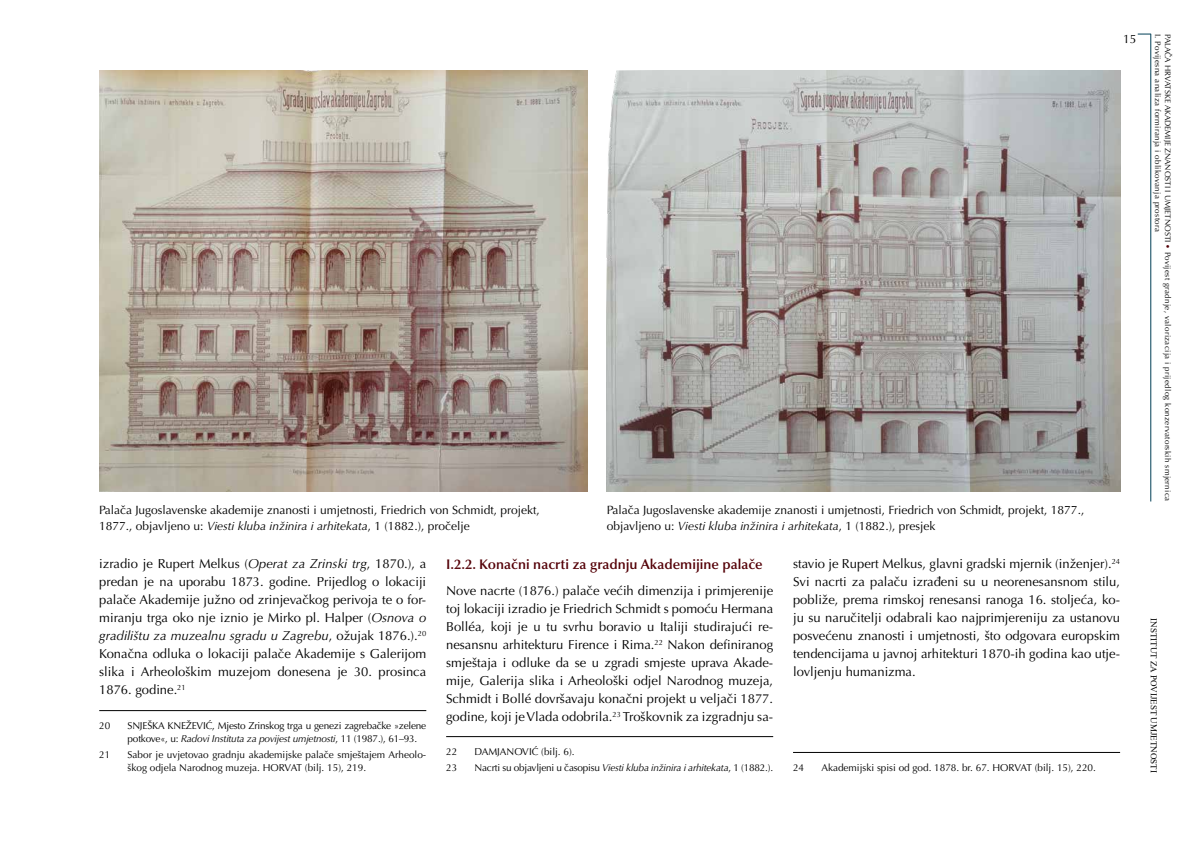
<style>
.page{position:relative;width:1191px;height:842px;background:#fff}
.page>*{position:absolute;margin:0;border:0;box-sizing:border-box;transform-origin:0 0}
.t1{font:600 14px "Optima LT Pro";color:#540007}
.t2{font:13px/18px "Optima LT Pro";color:#000;text-align:justify}
.t3{font:12px/16px "Optima LT Pro";color:#000}
.t4{font:10px/13px "Optima LT Pro";letter-spacing:-.02em;color:#000}
.t5{font:10px/13px "Optima LT Pro";color:#000}
.t6{font:9px "Times New Roman";color:#000}
.t7{font:8px/9.8px "Optima LT Pro";letter-spacing:.04em;color:#000}
.s1{font-style:italic}
.s2{color:#540007}
</style>
<div class="page">
<hr style="left:1150px;top:34px;width:1px;height:467px;background:#003f57">
<svg style="left:1137px;top:34px;width:13px;height:1px"></svg>
<hr style="left:99px;top:710px;width:327px;height:1px;background:#000">
<hr style="left:446px;top:736px;width:327px;height:1px;background:#000">
<hr style="left:793px;top:752px;width:327px;height:1px;background:#000">
<img style="left:607px;top:71px;width:513px;height:420px">
<img style="left:99px;top:71px;width:488px;height:420px">
<p class="t3" style="left:99px;top:502px;width:442px">Palača Jugoslavenske akademije znanosti i umjetnosti, Friedrich von Schmidt, projekt,<br>1877., objavljeno u: <span class="s1">Viesti kluba inžinira i arhitekata</span>, 1 (1882.), pročelje</p>
<p class="t3" style="left:607px;top:502px;width:479px">Palača Jugoslavenske akademije znanosti i umjetnosti, Friedrich von Schmidt, projekt, 1877., objavljeno u: <span class="s1">Viesti kluba inžinira i arhitekata</span>, 1 (1882.), presjek</p>
<p class="t3" style="left:1123px;top:31px;width:15px">15</p>
<p class="t7" style="left:1172px;top:34px;width:469px;rotate:90deg">PALAČA HRVATSKE AKADEMIJE ZNANOSTI I UMJETNOSTI <span class="s2">•</span> Povijest gradnje, valorizacija i prijedlog konzervatorskih smjernica<br>I. Povijesna analiza formiranja i oblikovanja prostora</p>
<p class="t2" style="left:99px;top:555px;width:328px">izradio je Rupert Melkus (<span class="s1">Operat za Zrinski trg</span>, 1870.), a predan je na uporabu 1873. godine. Prijedlog o lokaciji palače Akademije južno od zrinjevačkog perivoja te o for&shy;miranju trga oko nje iznio je Mirko pl. Halper (<span class="s1">Osnova o gradilištu za muzealnu sgradu u Zagrebu</span>, ožujak 1876.).<sup>20<br></sup>Konačna odluka o lokaciji palače Akademije s Galerijom slika i Arheološkim muzejom donesena je 30. prosinca 1876. godine.<sup>21</sup></p>
<p class="t5" style="left:99px;top:719px;width:13px">20</p>
<p class="t4" style="left:128px;top:719px;width:300px">SNJEŠKA KNEŽEVIĆ, Mjesto Zrinskog trga u genezi zagrebačke »zelene potkove«, u: <span class="s1">Radovi Instituta za povijest umjetnosti</span>, 11 (1987.), 61–93.</p>
<p class="t5" style="left:99px;top:748px;width:13px">21</p>
<p class="t5" style="left:128px;top:748px;width:299px">Sabor je uvjetovao gradnju akademijske palače smještajem Arheolo&shy;škog odjela Narodnog muzeja. HORVAT (bilj. 15), 219.</p>
<p class="t1" style="left:446px;top:555px;width:318px">I.2.2. Konačni nacrti za gradnju Akademijine palače</p>
<p class="t2" style="left:446px;top:582px;width:328px">Nove nacrte (1876.) palače većih dimenzija i primjerenije toj lokaciji izradio je Friedrich Schmidt s pomoću Hermana Bolléa, koji je u tu svrhu boravio u Italiji studirajući re&shy;nesansnu arhitekturu Firence i Rima.<sup>22</sup> Nakon definiranog smještaja i odluke da se u zgradi smjeste uprava Akade&shy;mije, Galerija slika i Arheološki odjel Narodnog muzeja, Schmidt i Bollé dovršavaju konačni projekt u veljači 1877. godine, koji je Vlada odobrila.<sup>23</sup> Troškovnik za izgradnju sa-</p>
<p class="t5" style="left:446px;top:745px;width:13px">22</p>
<p class="t5" style="left:474px;top:745px;width:102px">DAMJANOVIĆ (bilj. 6).</p>
<p class="t5" style="left:446px;top:761px;width:13px">23</p>
<p class="t4" style="left:474px;top:761px;width:300px">Nacrti su objavljeni u časopisu <span class="s1">Viesti kluba inžinira i arhitekata</span>, 1 (1882.).</p>
<p class="t2" style="left:793px;top:555px;width:328px">stavio je Rupert Melkus, glavni gradski mjernik (inženjer).<sup>24<br></sup>Svi nacrti za palaču izrađeni su u neorenesansnom stilu, pobliže, prema rimskoj renesansi ranoga 16. stoljeća, ko&shy;ju su naručitelji odabrali kao najprimjereniju za ustanovu posvećenu znanosti i umjetnosti, što odgovara europskim tendencijama u javnoj arhitekturi 1870-ih godina kao utje&shy;lovljenju humanizma.</p>
<p class="t5" style="left:793px;top:761px;width:13px">24</p>
<p class="t5" style="left:821px;top:761px;width:276px">Akademijski spisi od god. 1878. br. 67. HORVAT (bilj. 15), 220.</p>
<p class="t6" style="left:1160px;top:618px;width:156px;rotate:90deg">INSTITUT ZA POVIJEST UMJETNOSTI</p>
</div>
